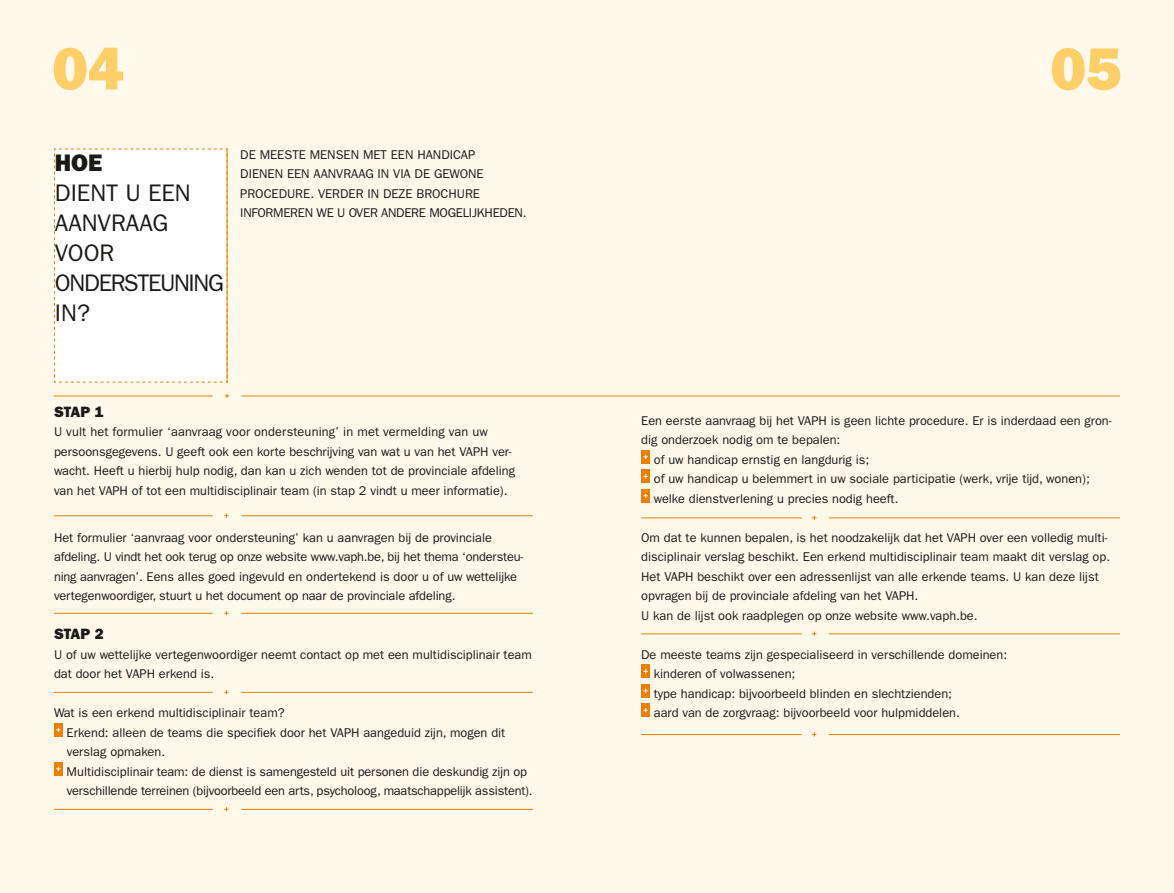
<style>
.page{position:relative;width:1174px;height:893px;background:#fff}
.page>*{position:absolute;margin:0;border:0;box-sizing:border-box;transform-origin:0 0}
.t1{font:60px "ITC Franklin Gothic Std Hvy";color:#fecf68}
.t2{font:24px/30px "ITC Franklin Gothic Std";letter-spacing:-.025em;color:#1a1a18}
.t3{font:24px "ITC Franklin Gothic Std Hvy";color:#1a1a18}
.t4{font:15px "ITC Franklin Gothic Std Hvy";color:#1a1a18}
.t5{font:12.75px/19.5px "ITC Franklin Gothic Std";color:#1a1a18}
.t6{font:12.75px "ITC Franklin Gothic Std";letter-spacing:-.02em;color:#1a1a18}
</style>
<div class="page">
<div style="left:0;top:0;width:600px;height:893px;background:#fff8eb"></div>
<div style="left:574px;top:0;width:600px;height:893px;background:#fff8eb"></div>
<div style="left:641px;top:450px;width:9px;height:14px;background:#eb8000"></div>
<svg style="left:643px;top:455px;width:5px;height:4px"></svg>
<div style="left:641px;top:470px;width:9px;height:13px;background:#eb8000"></div>
<svg style="left:643px;top:474px;width:5px;height:4px"></svg>
<div style="left:641px;top:489px;width:9px;height:14px;background:#eb8000"></div>
<svg style="left:643px;top:494px;width:5px;height:4px"></svg>
<hr style="left:641px;top:517px;width:160px;height:1px;background:#eb8000">
<svg style="left:812px;top:516px;width:4px;height:4px"></svg>
<hr style="left:828px;top:517px;width:292px;height:1px;background:#eb8000">
<hr style="left:641px;top:633px;width:160px;height:1px;background:#eb8000">
<svg style="left:812px;top:632px;width:4px;height:4px"></svg>
<hr style="left:828px;top:633px;width:292px;height:1px;background:#eb8000">
<div style="left:641px;top:665px;width:9px;height:13px;background:#eb8000"></div>
<svg style="left:643px;top:669px;width:5px;height:4px"></svg>
<div style="left:641px;top:684px;width:9px;height:14px;background:#eb8000"></div>
<svg style="left:643px;top:689px;width:5px;height:4px"></svg>
<div style="left:641px;top:704px;width:9px;height:13px;background:#eb8000"></div>
<svg style="left:643px;top:708px;width:5px;height:4px"></svg>
<hr style="left:641px;top:734px;width:160px;height:1px;background:#eb8000">
<svg style="left:812px;top:732px;width:4px;height:5px"></svg>
<hr style="left:828px;top:734px;width:292px;height:1px;background:#eb8000">
<div style="left:54px;top:148px;width:173px;height:235px;background:#fff"></div>
<hr style="left:227px;top:148px;width:1px;height:235px;background:#eb8000">
<svg style="left:225px;top:394px;width:4px;height:4px"></svg>
<hr style="left:241px;top:396px;width:879px;height:1px;background:#eb8000">
<hr style="left:54px;top:515px;width:159px;height:1px;background:#eb8000">
<svg style="left:224px;top:513px;width:5px;height:5px"></svg>
<hr style="left:241px;top:515px;width:292px;height:1px;background:#eb8000">
<hr style="left:54px;top:613px;width:159px;height:1px;background:#eb8000">
<svg style="left:224px;top:611px;width:5px;height:4px"></svg>
<hr style="left:241px;top:613px;width:292px;height:1px;background:#eb8000">
<hr style="left:54px;top:692px;width:159px;height:1px;background:#eb8000">
<svg style="left:224px;top:690px;width:5px;height:4px"></svg>
<hr style="left:241px;top:692px;width:292px;height:1px;background:#eb8000">
<div style="left:54px;top:723px;width:9px;height:14px;background:#eb8000"></div>
<svg style="left:56px;top:728px;width:5px;height:4px"></svg>
<div style="left:54px;top:762px;width:9px;height:14px;background:#eb8000"></div>
<svg style="left:56px;top:767px;width:5px;height:4px"></svg>
<hr style="left:54px;top:809px;width:159px;height:1px;background:#eb8000">
<svg style="left:224px;top:807px;width:5px;height:4px"></svg>
<hr style="left:241px;top:809px;width:292px;height:1px;background:#eb8000">
<hr style="left:54px;top:396px;width:159px;height:1px;background:#eb8000">
<h1 class="t1" style="left:52px;top:34px;width:73px">04</h1>
<h1 class="t1" style="left:1050px;top:34px;width:73px">05</h1>
<h2 class="t3" style="left:55px;top:148px;width:49px">Hoe</h2>
<h2 class="t2" style="left:55px;top:178px;width:134px">di ent u een aanvraag<br>voor ondersteuning in ?</h2>
<p class="t5" style="left:240px;top:145px;width:194px">De m eeste m ensen m et een handicap di enen een aanvraag</p>
<p class="t5" style="left:377px;top:164px;width:108px">in via de gewone</p>
<p class="t5" style="left:240px;top:184px;width:9px">proc</p>
<p class="t5" style="left:271px;top:184px;width:154px">edure. Verder in deze broc</p>
<p class="t5" style="left:448px;top:184px;width:33px">hure</p>
<p class="t5" style="left:240px;top:203px;width:8px">inform</p>
<p class="t6" style="left:283px;top:205px;width:156px">eren we u over andere mog</p>
<p class="t6" style="left:456px;top:205px;width:72px">elij kheden.</p>
<p class="t4" style="left:54px;top:403px;width:10px">STAP</p>
<p class="t4" style="left:95px;top:403px;width:10px">1</p>
<p class="t5" style="left:54px;top:422px;width:463px">U vult het formulier ‘aanvraag voor ondersteuning’ in met vermelding van uw persoonsgegevens. U geeft ook een korte beschrijving van wat u van het VAPH ver&shy;wacht. Heeft u hierbij hulp nodig, dan kan u zich wenden tot de provinciale afdeling van het VAPH of tot een multidisciplinair team (in stap 2 vindt u meer informatie).</p>
<p class="t5" style="left:54px;top:528px;width:471px">Het formulier ‘aanvraag voor ondersteuning’ kan u aanvragen bij de provinciale afdeling. U vindt het ook terug op onze website www.vaph.be, bij het thema ‘ondersteu&shy;ning aanvragen’. Eens alles goed ingevuld en ondertekend is door u of uw wettelijke vertegenwoordiger, stuurt u het document op naar de provinciale afdeling.</p>
<p class="t4" style="left:54px;top:625px;width:10px">STAP</p>
<p class="t4" style="left:95px;top:625px;width:10px">2</p>
<p class="t5" style="left:54px;top:645px;width:479px">U of uw wettelijke vertegenwoordiger neemt contact op met een multidisciplinair team dat door het VAPH erkend is.</p>
<p class="t5" style="left:67px;top:703px;width:467px;text-indent:-13px">Wat is een erkend multidisciplinair team?<br>Erkend: alleen de teams die specifiek door het VAPH aangeduid zijn, mogen dit verslag opmaken.<br>Multidisciplinair team: de dienst is samengesteld uit personen die deskundig zijn op verschillende terreinen (bijvoorbeeld een arts, psycholoog, maatschappelijk assistent).</p>
<p class="t5" style="left:641px;top:411px;width:472px">Een eerste aanvraag bij het VAPH is geen lichte procedure. Er is inderdaad een gron-</p>
<p class="t5" style="left:641px;top:430px;width:201px">dig onderzoek nodig om te bepalen:</p>
<p class="t5" style="left:654px;top:450px;width:217px">of uw handicap ernstig en langdurig is;</p>
<p class="t5" style="left:654px;top:469px;width:437px">of uw handicap u belemmert in uw sociale participatie (werk, vrije tijd, wonen);</p>
<p class="t5" style="left:654px;top:489px;width:246px">welke dienstverlening u precies nodig heeft.</p>
<p class="t5" style="left:641px;top:528px;width:470px">Om dat te kunnen bepalen, is het noodzakelijk dat het VAPH over een volledig multi&shy;disciplinair verslag beschikt. Een erkend multidisciplinair team maakt dit verslag op.<br>Het VAPH beschikt over een adressenlijst van alle erkende teams. U kan deze lijst opvragen bij de provinciale afdeling van het VAPH .<br>U kan de lijst ook raadplegen op onze website www.vaph.be.</p>
<p class="t5" style="left:654px;top:645px;width:355px;text-indent:-13px">De meeste teams zijn gespecialiseerd in verschillende domeinen: kinderen of volwassenen;<br>type handicap: bijvoorbeeld blinden en slechtzienden;<br>aard van de zorgvraag: bijvoorbeeld voor hulpmiddelen.</p>
</div>
